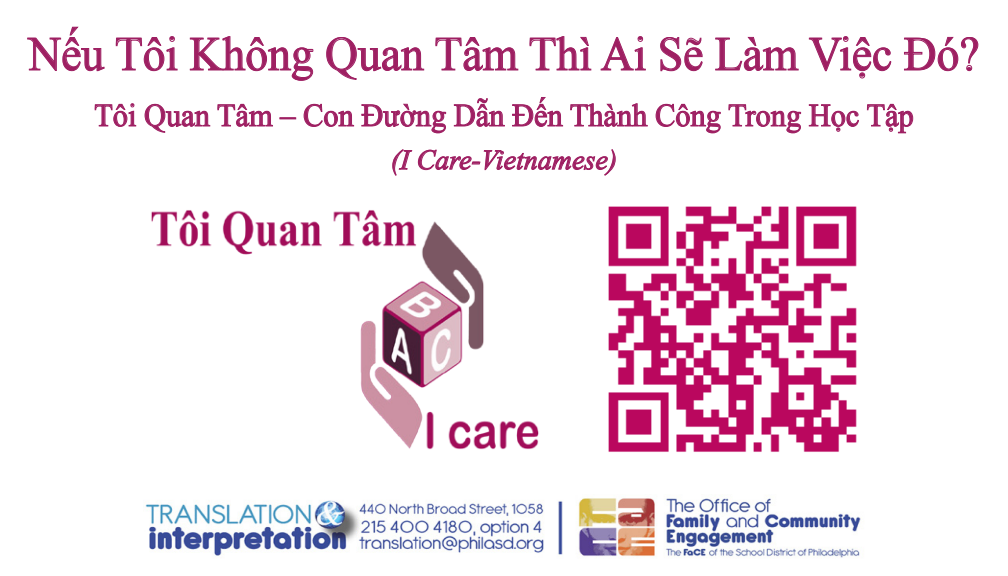
<style>
.page{position:relative;width:1008px;height:576px;background:#fff}
.page>*{position:absolute;margin:0;border:0;box-sizing:border-box;transform-origin:0 0}
.t1{font:48px "Times New Roman";color:#9e1f62;scale:.95 1}
.t2{font:32px "Times New Roman";color:#9e1f62;scale:.95 1}
.t3{font:italic 28px "Times New Roman";color:#9e1f62}
</style>
<div class="page">
<svg style="left:27px;top:26px;width:78px;height:46px"></svg>
<svg style="left:115px;top:36px;width:63px;height:36px"></svg>
<svg style="left:189px;top:36px;width:125px;height:45px"></svg>
<svg style="left:326px;top:37px;width:99px;height:43px"></svg>
<svg style="left:435px;top:37px;width:84px;height:34px"></svg>
<svg style="left:529px;top:36px;width:63px;height:35px"></svg>
<svg style="left:600px;top:36px;width:46px;height:35px"></svg>
<svg style="left:660px;top:37px;width:43px;height:35px"></svg>
<svg style="left:715px;top:36px;width:84px;height:35px"></svg>
<svg style="left:808px;top:36px;width:84px;height:43px"></svg>
<svg style="left:904px;top:36px;width:75px;height:36px"></svg>
<svg style="left:94px;top:103px;width:202px;height:30px"></svg>
<svg style="left:303px;top:97px;width:611px;height:37px"></svg>
<svg style="left:392px;top:149px;width:224px;height:27px"></svg>
<img style="left:145px;top:498px;width:716px;height:60px">
<img style="left:151px;top:210px;width:388px;height:240px">
<img style="left:608px;top:206px;width:249px;height:246px">
<p class="t1" style="left:28px;top:22px;width:1003px">Nếu Tôi Không Quan Tâm Thì Ai Sẽ Làm Việc Đó?</p>
<p class="t2" style="left:94px;top:94px;width:864px">Tôi Quan Tâm – Con Đường Dẫn Đến Thành Công Trong Học Tập</p>
<p class="t3" style="left:391px;top:141px;width:228px">)I Care-Vietnamese(</p>
</div>
